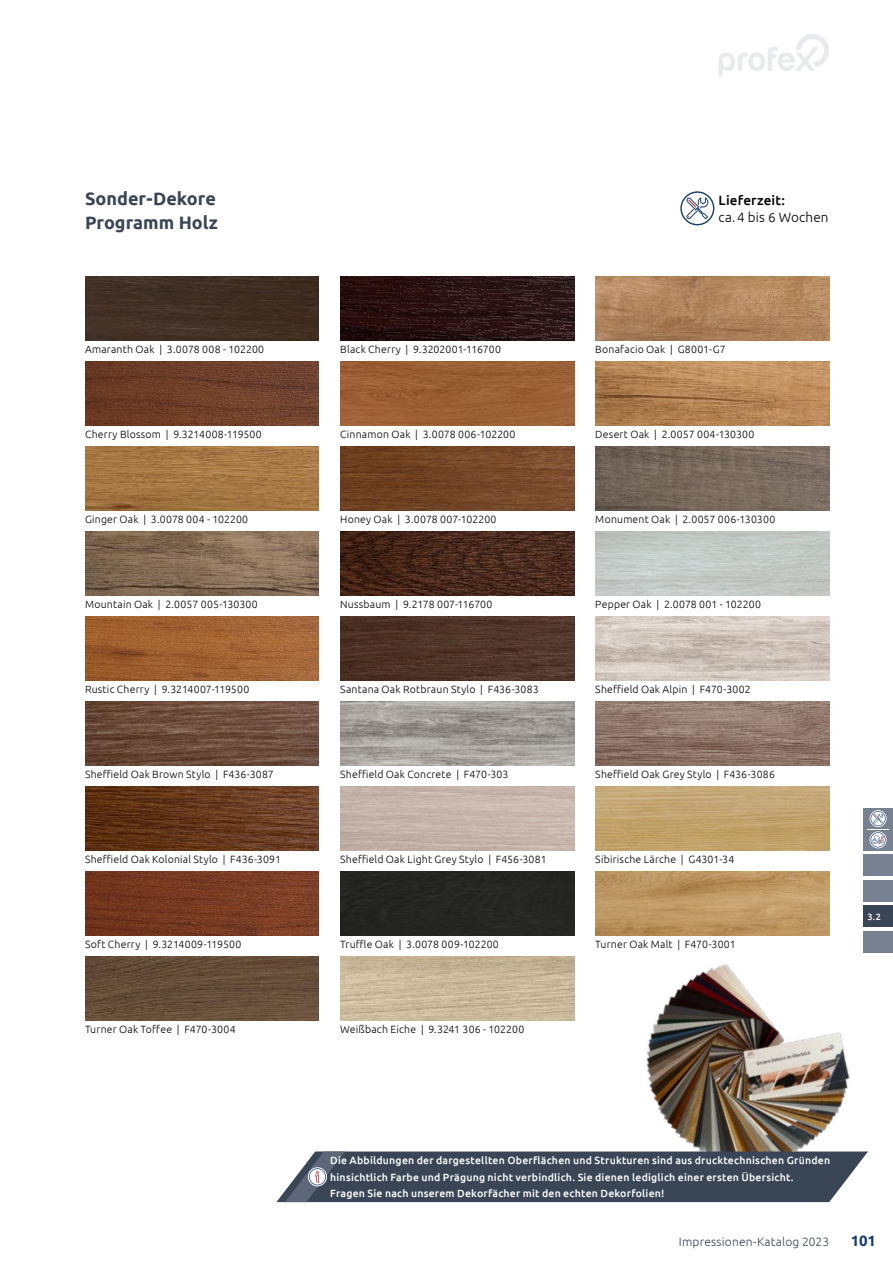
<style>
.page{position:relative;width:893px;height:1263px;background:#fff}
.page>*{position:absolute;margin:0;border:0;box-sizing:border-box;transform-origin:0 0}
.t1{font:700 18px/23.5px "Ubuntu";color:#3a4556}
.t2{font:700 15px "Ubuntu";color:#183c6c}
.t3{font:300 13.5px "Ubuntu";letter-spacing:.01em;color:#000}
.t4{font:500 13.5px "Ubuntu";letter-spacing:.01em;color:#000}
.t5{font:300 12px "Ubuntu";letter-spacing:.015em;color:#3a4556}
.t6{font:300 10.5px "Ubuntu";letter-spacing:.02em;color:#000}
.t7{font:500 10.5px/16.5px "Ubuntu";letter-spacing:.02em;color:#fff}
.t8{font:500 9px "Ubuntu";color:#fff}
</style>
<div class="page">
<svg style="left:718px;top:34px;width:111px;height:43px"></svg>
<div style="left:863px;top:808px;width:30px;height:42px;background:#778192"></div>
<div style="left:863px;top:855px;width:30px;height:21px;background:#778192"></div>
<div style="left:863px;top:880px;width:30px;height:21px;background:#778192"></div>
<div style="left:863px;top:931px;width:30px;height:21px;background:#778192"></div>
<svg style="left:867px;top:811px;width:22px;height:36px"></svg>
<div style="left:863px;top:906px;width:30px;height:21px;background:#3a4556"></div>
<img style="left:590px;top:932px;width:303px;height:271px">
<svg style="left:276px;top:1151px;width:592px;height:51px;background:#4b5564"></svg>
<svg style="left:680px;top:191px;width:34px;height:34px"></svg>
<img style="left:340px;top:276px;width:234px;height:64px">
<img style="left:85px;top:361px;width:234px;height:64px">
<img style="left:85px;top:276px;width:234px;height:64px">
<img style="left:85px;top:446px;width:234px;height:64px">
<img style="left:595px;top:361px;width:234px;height:64px">
<img style="left:340px;top:361px;width:234px;height:64px">
<img style="left:85px;top:531px;width:234px;height:64px">
<img style="left:595px;top:446px;width:234px;height:64px">
<img style="left:340px;top:446px;width:234px;height:64px">
<img style="left:85px;top:617px;width:234px;height:63px">
<img style="left:340px;top:531px;width:234px;height:64px">
<img style="left:85px;top:702px;width:234px;height:63px">
<img style="left:595px;top:617px;width:234px;height:63px">
<img style="left:340px;top:617px;width:234px;height:63px">
<img style="left:85px;top:787px;width:234px;height:63px">
<img style="left:595px;top:702px;width:234px;height:63px">
<img style="left:340px;top:702px;width:234px;height:63px">
<img style="left:85px;top:872px;width:234px;height:63px">
<div style="left:340px;top:872px;width:234px;height:63px;background:#252523"></div>
<img style="left:85px;top:957px;width:234px;height:63px">
<img style="left:340px;top:957px;width:234px;height:63px">
<img style="left:595px;top:872px;width:234px;height:63px">
<img style="left:595px;top:276px;width:234px;height:64px">
<img style="left:595px;top:787px;width:234px;height:63px">
<h1 class="t1" style="left:85px;top:187px;width:134px">Sonder-Dekore<br>Programm Holz</h1>
<p class="t4" style="left:719px;top:192px;width:68px">Lieferzeit:</p>
<p class="t3" style="left:719px;top:209px;width:111px">ca.4 bis 6 Wochen</p>
<p class="t6" style="left:85px;top:342px;width:181px">Amaranth Oak | 3.0078 008 - 102200</p>
<p class="t6" style="left:340px;top:342px;width:162px">Black Cherry | 9.3202001-116700</p>
<p class="t6" style="left:595px;top:342px;width:132px">Bonafacio Oak | G8001-G7</p>
<p class="t6" style="left:85px;top:428px;width:178px">Cherry Blossom | 9.3214008-119500</p>
<p class="t6" style="left:340px;top:428px;width:177px">Cinnamon Oak | 3.0078 006-102200</p>
<p class="t6" style="left:595px;top:428px;width:161px">Desert Oak | 2.0057 004-130300</p>
<p class="t6" style="left:85px;top:513px;width:165px">Ginger Oak | 3.0078 004 - 102200</p>
<p class="t6" style="left:340px;top:513px;width:158px">Honey Oak | 3.0078 007-102200</p>
<p class="t6" style="left:595px;top:513px;width:181px">Monument Oak | 2.0057 006-130300</p>
<p class="t6" style="left:85px;top:598px;width:174px">Mountain Oak | 2.0057 005-130300</p>
<p class="t6" style="left:340px;top:598px;width:154px">Nussbaum | 9.2178 007-116700</p>
<p class="t6" style="left:595px;top:598px;width:167px">Pepper Oak | 2.0078 001 - 102200</p>
<p class="t6" style="left:85px;top:683px;width:166px">Rustic Cherry | 9.3214007-119500</p>
<p class="t6" style="left:340px;top:683px;width:200px">Santana Oak Rotbraun Stylo | F436-3083</p>
<p class="t6" style="left:595px;top:683px;width:157px">Sheffield Oak Alpin | F470-3002</p>
<p class="t6" style="left:85px;top:768px;width:190px">Sheffield Oak Brown Stylo | F436-3087</p>
<p class="t6" style="left:340px;top:768px;width:170px">Sheffield Oak Concrete | F470-303</p>
<p class="t6" style="left:595px;top:768px;width:181px">Sheffield Oak Grey Stylo | F436-3086</p>
<p class="t6" style="left:85px;top:853px;width:197px">Sheffield Oak Kolonial Stylo | F436-3091</p>
<p class="t6" style="left:340px;top:853px;width:208px">Sheffield Oak Light Grey Stylo | F456-3081</p>
<p class="t6" style="left:595px;top:853px;width:140px">Sibirische Lärche | G4301-34</p>
<p class="t6" style="left:85px;top:938px;width:158px">Soft Cherry | 9.3214009-119500</p>
<p class="t6" style="left:340px;top:938px;width:160px">Truffle Oak | 3.0078 009-102200</p>
<p class="t6" style="left:85px;top:1023px;width:152px">Turner Oak Toffee | F470-3004</p>
<p class="t6" style="left:340px;top:1023px;width:186px">Weißbach Eiche | 9.3241 306 - 102200</p>
<p class="t6" style="left:595px;top:938px;width:142px">Turner Oak Malt | F470-3001</p>
<p class="t8" style="left:867px;top:911px;width:15px">3.2</p>
<p class="t7" style="left:330px;top:1152px;width:502px">Die Abbildungen der dargestellten Oberflächen und Strukturen sind aus drucktechnischen Gründen hinsichtlich Farbe und Prägung nicht verbindlich. Sie dienen lediglich einer ersten Übersicht.<br>Fragen Sie nach unserem Dekorfächer mit den echten Dekorfolien!</p>
<p class="t5" style="left:679px;top:1234px;width:152px">Impressionen-Katalog 2023</p>
<h2 class="t2" style="left:851px;top:1231px;width:27px">101</h2>
</div>
